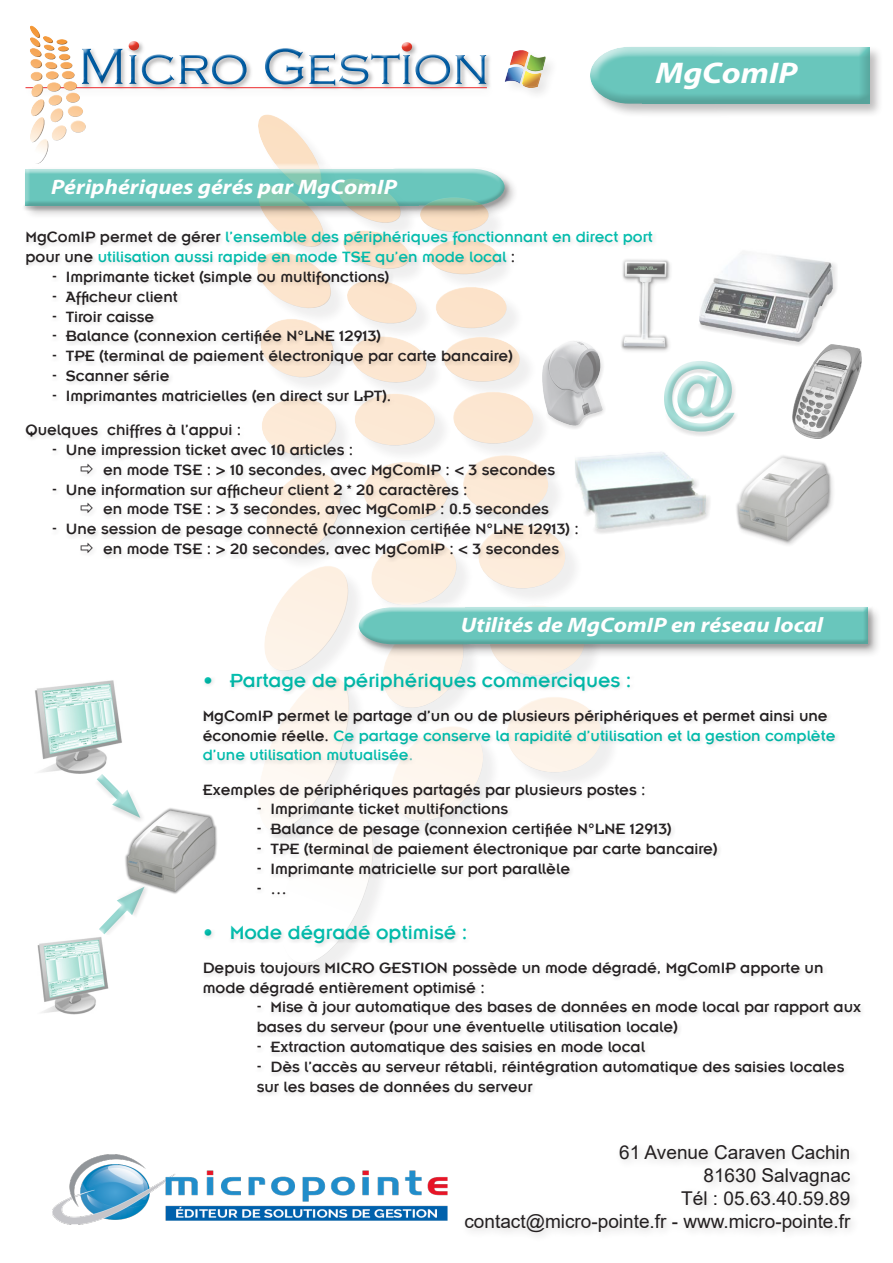
<style>
.page{position:relative;width:893px;height:1263px;background:#fff}
.page>*{position:absolute;margin:0;border:0;box-sizing:border-box;transform-origin:0 0}
.t1{font:72px "Arial";color:#69c6bc}
.t2{font:300 52.5px "Copperplate Gothic";color:#015ca3}
.t3{font:italic 700 30px "Myriad Pro";color:#fff;scale:1.13 1}
.t4{font:italic 700 21px "Myriad Pro";color:#fff;scale:1.13 1}
.t5{font:21px "Insignia LT";color:#02bdad}
.t6{font:19.05px "Arial";color:#231f20}
.t7{font:16.5px/19.8px "Insignia LT";color:#231f20}
.t8{font:16.5px/19.8px "Insignia LT";color:#02bdad}
.s1{color:#231f20}
.s2{color:#69c6bc}
</style>
<div class="page">
<img style="left:37px;top:939px;width:72px;height:75px">
<div style="left:460px;top:1141px;width:433px;height:122px;background:#231f20;opacity:.2"></div>
<div style="left:60px;top:26px;width:508px;height:85px;background:#231f20;opacity:.15"></div>
<div style="left:20px;top:82px;width:484px;height:24px;background:#231f20;opacity:.5"></div>
<hr style="left:26px;top:87px;width:461px;height:1px;background:#ec2a2d">
<div style="left:502px;top:48px;width:78px;height:71px;background:#fff"></div>
<img style="left:504px;top:47px;width:44px;height:44px">
<div style="left:588px;top:44px;width:302px;height:87px;background:#231f20;opacity:.3"></div>
<div style="left:588px;top:39px;width:282px;height:66px;background:#231f20;opacity:.2"></div>
<div style="left:12px;top:217px;width:690px;height:359px;background:#231f20;opacity:.1"></div>
<svg style="left:256px;top:392px;width:346px;height:266px"></svg>
<div style="left:346px;top:588px;width:534px;height:69px;background:#231f20;opacity:.2"></div>
<div style="left:189px;top:658px;width:704px;height:467px;background:#231f20;opacity:.1"></div>
<img style="left:125px;top:803px;width:94px;height:94px">
<svg style="left:83px;top:874px;width:79px;height:74px"></svg>
<div style="left:583px;top:245px;width:120px;height:120px;background:#231f20;opacity:.2"></div>
<div style="left:688px;top:237px;width:156px;height:116px;background:#231f20;opacity:.2"></div>
<div style="left:724px;top:438px;width:120px;height:120px;background:#231f20;opacity:.2"></div>
<div style="left:562px;top:439px;width:156px;height:102px;background:#231f20;opacity:.2"></div>
<div style="left:530px;top:329px;width:84px;height:108px;background:#231f20;opacity:.2"></div>
<div style="left:596px;top:325px;width:297px;height:130px;background:#231f20;opacity:.2"></div>
<img style="left:792px;top:344px;width:69px;height:94px">
<img style="left:35px;top:680px;width:87px;height:94px">
<div style="left:84px;top:762px;width:67px;height:68px;background:#231f20;opacity:.2"></div>
<div style="left:27px;top:24px;width:60px;height:141px;background:#231f20;opacity:.75"></div>
<div style="left:23px;top:166px;width:499px;height:56px;background:#fff"></div>
<svg style="left:256px;top:114px;width:264px;height:271px"></svg>
<div style="left:9px;top:149px;width:509px;height:70px;background:#231f20;opacity:.2"></div>
<img style="left:52px;top:1155px;width:395px;height:70px">
<svg style="left:26px;top:475px;width:16px;height:1px"></svg>
<svg style="left:81px;top:463px;width:12px;height:11px"></svg>
<svg style="left:26px;top:514px;width:16px;height:1px"></svg>
<svg style="left:81px;top:503px;width:12px;height:10px"></svg>
<svg style="left:26px;top:554px;width:16px;height:1px"></svg>
<svg style="left:81px;top:543px;width:12px;height:10px"></svg>
<h2 class="t2" style="left:78px;top:38px;width:413px">Micro Gestion</h2>
<p class="t4" style="left:51px;top:173px;width:307px">Périphériques gérés par MgComIP</p>
<h3 class="t3" style="left:655px;top:54px;width:127px">MgComIP</h3>
<p class="t8" style="left:26px;top:227px;width:629px"><span class="s1">MgComIP permet de gérer</span> l’ensemble des périphériques fonctionnant en direct port <span class="s1">pour une</span> utilisation aussi rapide en mode TSE qu’en mode local <span class="s1">:</span></p>
<p class="t7" style="left:52px;top:267px;width:339px">- Imprimante ticket (simple ou multifonctions)</p>
<p class="t7" style="left:52px;top:287px;width:127px">- Afficheur client</p>
<p class="t7" style="left:52px;top:307px;width:104px">- Tiroir caisse</p>
<p class="t7" style="left:52px;top:326px;width:331px">- Balance (connexion certifiée N°LNE 12913)</p>
<p class="t7" style="left:52px;top:346px;width:462px">- TPE (terminal de paiement électronique par carte bancaire)</p>
<p class="t7" style="left:52px;top:366px;width:119px">- Scanner série</p>
<p class="t7" style="left:26px;top:379px;width:367px;line-height:34.2px;text-indent:27px">- Imprimantes matricielles (en direct sur LPT).<br>Quelques chiffres à l’appui :</p>
<p class="t7" style="left:103px;top:440px;width:453px;text-indent:-51px">- Une impression ticket avec 10 articles :<br>en mode TSE : &gt; 10 secondes, avec MgComIP : &lt; 3 secondes</p>
<p class="t7" style="left:103px;top:479px;width:447px;text-indent:-51px">- Une information sur afficheur client 2 * 20 caractères :<br>en mode TSE : &gt; 3 secondes, avec MgComIP : 0.5 secondes</p>
<p class="t7" style="left:103px;top:519px;width:477px;text-indent:-51px">- Une session de pesage connecté (connexion certifiée N°LNE 12913) : en mode TSE : &gt; 20 secondes, avec MgComIP : &lt; 3 secondes</p>
<h1 class="t1" style="left:662px;top:340px;width:75px">@</h1>
<p class="t4" style="left:461px;top:611px;width:322px">Utilités de MgComIP en réseau local</p>
<p class="t5" style="left:203px;top:669px;width:430px">• Partage de périphériques commerciques :</p>
<p class="t8" style="left:203px;top:706px;width:634px"><span class="s1">MgComIP permet le partage d’un ou de plusieurs périphériques et permet ainsi une économie réelle.</span> Ce partage conserve la rapidité d’utilisation et la gestion complète d’une utilisation mutualisée<span class="s2">.</span></p>
<p class="t7" style="left:203px;top:779px;width:444px">Exemples de périphériques partagés par plusieurs postes :</p>
<p class="t7" style="left:257px;top:799px;width:253px">- Imprimante ticket multifonctions</p>
<p class="t7" style="left:257px;top:819px;width:417px">- Balance de pesage (connexion certifiée N°LNE 12913)</p>
<p class="t7" style="left:257px;top:839px;width:462px">- TPE (terminal de paiement électronique par carte bancaire)</p>
<p class="t7" style="left:257px;top:859px;width:315px">- Imprimante matricielle sur port parallèle</p>
<p class="t7" style="left:257px;top:878px;width:32px">- …</p>
<p class="t5" style="left:203px;top:921px;width:266px">• Mode dégradé optimisé :</p>
<p class="t7" style="left:203px;top:958px;width:622px">Depuis toujours MICRO GESTION possède un mode dégradé, MgComIP apporte un mode dégradé entièrement optimisé :</p>
<p class="t7" style="left:257px;top:997px;width:606px">- Mise à jour automatique des bases de données en mode local par rapport aux bases du serveur (pour une éventuelle utilisation locale)</p>
<p class="t7" style="left:257px;top:1037px;width:390px">- Extraction automatique des saisies en mode local</p>
<p class="t7" style="left:257px;top:1057px;width:589px">- Dès l’accès au serveur rétabli, réintégration automatique des saisies locales sur les bases de données du serveur</p>
<p class="t6" style="left:619px;top:1139px;width:233px">61 Avenue Caraven Cachin</p>
<p class="t6" style="left:703px;top:1162px;width:148px">81630 Salvagnac</p>
<p class="t6" style="left:681px;top:1185px;width:171px">Tél : 05.63.40.59.89</p>
<p class="t6" style="left:464px;top:1208px;width:388px">contact@micro-pointe.fr - www.micro-pointe.fr</p>
</div>
